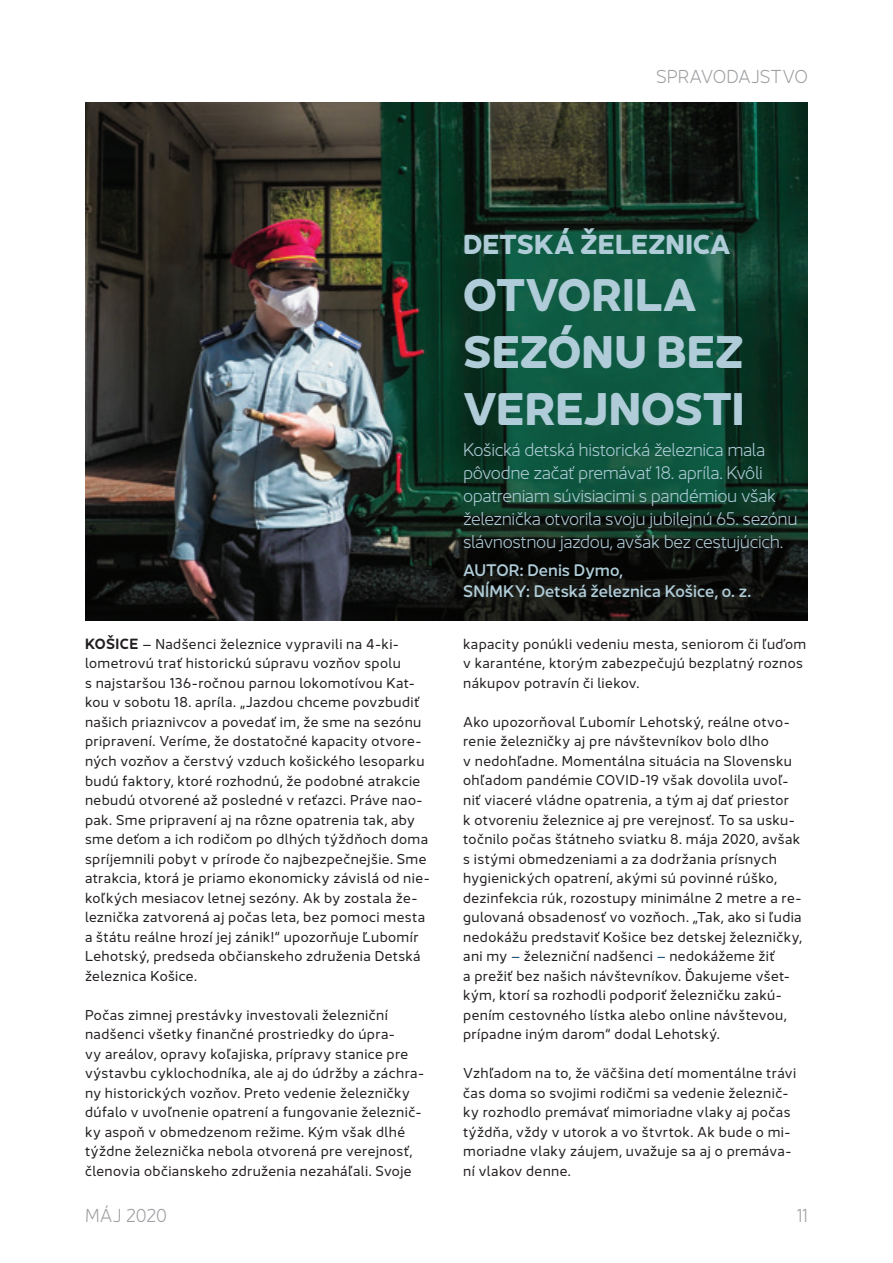
<style>
.page{position:relative;width:893px;height:1263px;background:#fff}
.page>*{position:absolute;margin:0;border:0;box-sizing:border-box;transform-origin:0 0}
.t1{font:700 43.95px/57.2px "Jano Sans Pro";letter-spacing:-.005em;color:#afccd8}
.t2{font:700 26.4px "Jano Sans Pro";color:#afccd8}
.t3{font:300 18px "Jano Sans Pro";letter-spacing:-.005em;color:#9d9fa2}
.t4{font:300 17.55px/22.8px "Jano Sans Pro";letter-spacing:-.025em;color:#afccd8}
.t5{font:500 16.05px/20.5px "Jano Sans Pro";color:#afccd8}
.t6{font:13.8px/19.5px "Jano Sans Pro";letter-spacing:.03em;color:#231f20}
.s1{font-weight:600;font-size:14.25px}
.s2{color:#1a5075}
</style>
<div class="page">
<img style="left:85px;top:103px;width:723px;height:518px">
<h3 class="t3" style="left:656px;top:63px;width:153px">SPRAVODAJSTVO</h3>
<p class="t6" style="left:85px;top:633px;width:346px"><span class="s1">KOŠICE</span> – Nadšenci železnice vypravili na 4-ki&shy;lometrovú trať historickú súpravu vozňov spolu<br>s najstaršou 136-ročnou parnou lokomotívou Kat&shy;kou v sobotu 18. apríla. „Jazdou chceme povzbudiť našich priaznivcov a povedať im, že sme na sezónu pripravení. Veríme, že dostatočné kapacity otvore&shy;ných vozňov a čerstvý vzduch košického lesoparku budú faktory, ktoré rozhodnú, že podobné atrakcie nebudú otvorené až posledné v reťazci. Práve nao&shy;pak. Sme pripravení aj na rôzne opatrenia tak, aby sme deťom a ich rodičom po dlhých týždňoch doma spríjemnili pobyt v prírode čo najbezpečnejšie. Sme atrakcia, ktorá je priamo ekonomicky závislá od nie&shy;koľkých mesiacov letnej sezóny. Ak by zostala že&shy;leznička zatvorená aj počas leta, bez pomoci mesta a štátu reálne hrozí jej zánik!“ upozorňuje Ľubomír Lehotský, predseda občianskeho združenia Detská železnica Košice.</p>
<p class="t6" style="left:85px;top:1004px;width:341px">Počas zimnej prestávky investovali železniční nadšenci všetky finančné prostriedky do úpra-<br>vy areálov, opravy koľajiska, prípravy stanice pre výstavbu cyklochodníka, ale aj do údržby a záchra&shy;ny historických vozňov. Preto vedenie železničky dúfalo v uvoľnenie opatrení a fungovanie železnič&shy;ky aspoň v obmedzenom režime. Kým však dlhé týždne železnička nebola otvorená pre verejnosť, členovia občianskeho združenia nezaháľali. Svoje</p>
<h2 class="t2" style="left:463px;top:221px;width:269px">DETSKÁ ŽELEZNICA</h2>
<h1 class="t1" style="left:463px;top:261px;width:283px">OTVORILA<br>SEZÓNU BEZ<br>VEREJNOSTI</h1>
<p class="t4" style="left:463px;top:437px;width:336px">Košická detská historická železnica mala pôvodne začať premávať 18. apríla. Kvôli opatreniam súvisiacimi s pandémiou však železnička otvorila svoju jubilejnú 65. sezónu slávnostnou jazdou, avšak bez cestujúcich.</p>
<p class="t5" style="left:463px;top:559px;width:290px">AUTOR: Denis Dymo,<br>SNÍMKY: Detská železnica Košice, o. z.</p>
<p class="t6" style="left:463px;top:633px;width:345px">kapacity ponúkli vedeniu mesta, seniorom či ľuďom v karanténe, ktorým zabezpečujú bezplatný roznos nákupov potravín či liekov.</p>
<p class="t6" style="left:463px;top:711px;width:340px">Ako upozorňoval Ľubomír Lehotský, reálne otvo&shy;renie železničky aj pre návštevníkov bolo dlho<br>v nedohľadne. Momentálna situácia na Slovensku ohľadom pandémie COVID-19 však dovolila uvoľ&shy;niť viaceré vládne opatrenia, a tým aj dať priestor<br>k otvoreniu železnice aj pre verejnosť. To sa usku&shy;točnilo počas štátneho sviatku 8. mája 2020, avšak s istými obmedzeniami a za dodržania prísnych hygienických opatrení, akými sú povinné rúško, dezinfekcia rúk, rozostupy minimálne 2 metre a re&shy;gulovaná obsadenosť vo vozňoch. „Tak, ako si ľudia nedokážu predstaviť Košice bez detskej železničky, ani my <span class="s2">–</span> železniční nadšenci <span class="s2">–</span> nedokážeme žiť<br>a prežiť bez našich návštevníkov. Ďakujeme všet&shy;kým, ktorí sa rozhodli podporiť železničku zakú&shy;pením cestovného lístka alebo online návštevou, prípadne iným darom“ dodal Lehotský.</p>
<p class="t6" style="left:463px;top:1062px;width:335px">Vzhľadom na to, že väčšina detí momentálne trávi čas doma so svojimi rodičmi sa vedenie železnič&shy;ky rozhodlo premávať mimoriadne vlaky aj počas týždňa, vždy v utorok a vo štvrtok. Ak bude o mi&shy;moriadne vlaky záujem, uvažuje sa aj o premáva&shy;ní vlakov denne.</p>
<h3 class="t3" style="left:85px;top:1202px;width:83px">MÁJ 2020</h3>
<h3 class="t3" style="left:797px;top:1202px;width:13px">11</h3>
</div>
